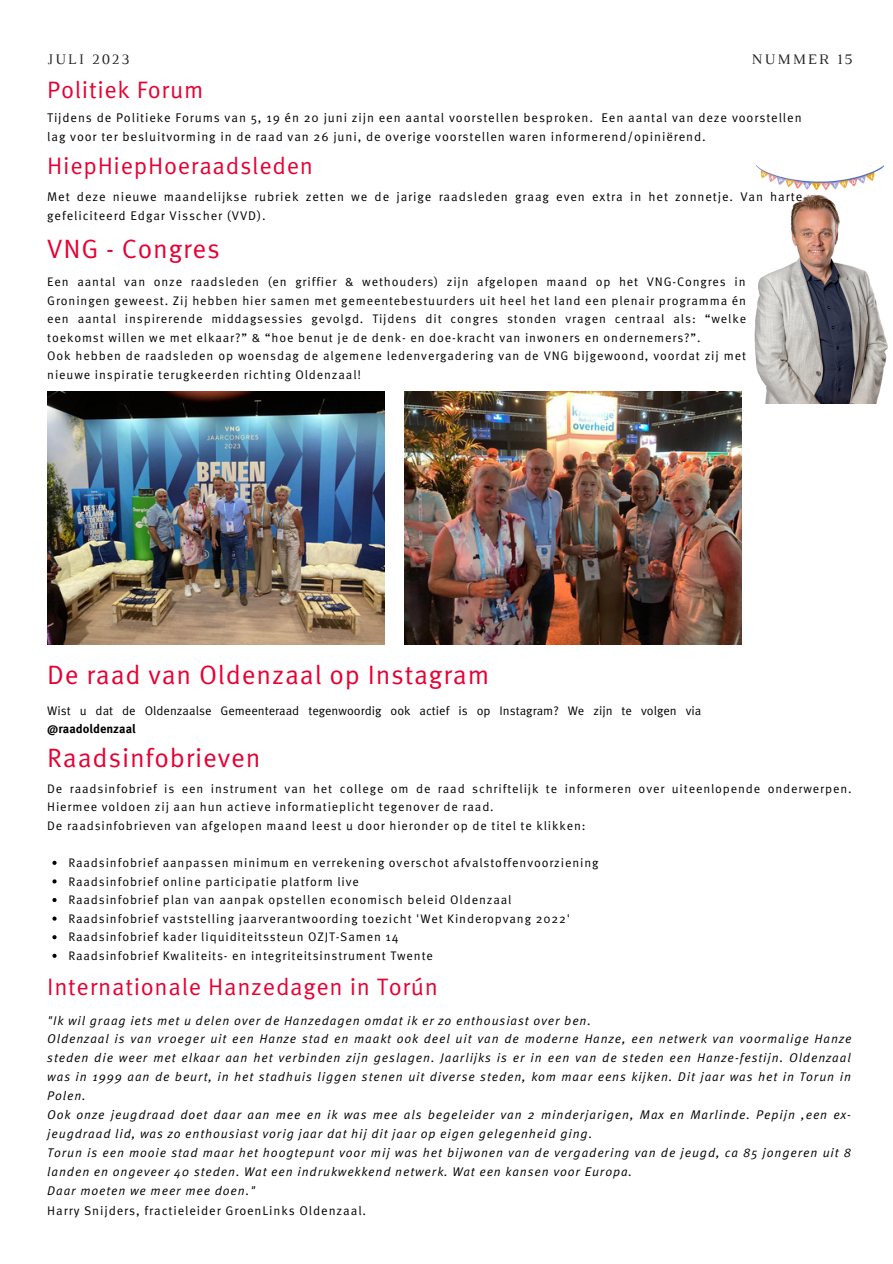
<style>
.page{position:relative;width:893px;height:1264px;background:#fff}
.page>*{position:absolute;margin:0;border:0;box-sizing:border-box;transform-origin:0 0}
.t1{font:26.55px "Meta Pro Norm";letter-spacing:.03em;color:#e70033}
.t2{font:23.7px "Meta Pro Norm";letter-spacing:.03em;color:#e70033}
.t3{font:14.85px "Luthier";letter-spacing:.14em;color:#222}
.t4{font:italic 12.6px/18.9px "Meta Pro";letter-spacing:.07em;color:#000}
.t5{font:12.6px/18.9px "Meta Pro Norm";letter-spacing:.07em;color:#000}
.t6{font:12.45px/18.6px "Meta Pro Norm";letter-spacing:.07em;color:#000}
.t7{font:12.45px/18.6px "Meta Pro Norm";color:#000}
.s1{font-family:"Meta Pro";font-weight:700}
</style>
<div class="page">
<img style="left:740px;top:166px;width:148px;height:237px">
<img style="left:47px;top:392px;width:337px;height:253px">
<img style="left:404px;top:392px;width:337px;height:253px">
<svg style="left:52px;top:860px;width:5px;height:4px"></svg>
<svg style="left:52px;top:879px;width:5px;height:4px"></svg>
<svg style="left:52px;top:898px;width:5px;height:4px"></svg>
<svg style="left:52px;top:916px;width:5px;height:4px"></svg>
<svg style="left:52px;top:935px;width:5px;height:4px"></svg>
<svg style="left:52px;top:953px;width:5px;height:4px"></svg>
<p class="t3" style="left:47px;top:53px;width:84px">JULI 2023</p>
<p class="t3" style="left:751px;top:53px;width:102px">NUMMER 15</p>
<p class="t2" style="left:47px;top:71px;width:157px">Politiek Forum</p>
<p class="t5" style="left:47px;top:108px;width:755px">Tijdens de Politieke Forums van 5, 19 én 20 juni zijn een aantal voorstellen besproken. Een aantal van deze voorstellen lag voor ter besluitvorming in de raad van 26 juni, de overige voorstellen waren informerend/opiniërend.</p>
<p class="t2" style="left:47px;top:147px;width:267px">HiepHiepHoeraadsleden</p>
<p class="t5" style="left:47px;top:186px;width:756px">Met deze nieuwe maandelijkse rubriek zetten we de jarige raadsleden graag even extra in het zonnetje. Van harte gefeliciteerd Edgar Visscher (VVD).</p>
<p class="t1" style="left:47px;top:228px;width:174px">VNG - Congres</p>
<p class="t6" style="left:47px;top:272px;width:700px;text-align:justify">Een aantal van onze raadsleden (en griffier &amp; wethouders) zijn afgelopen maand op het VNG-Congres in Groningen geweest. Zij hebben hier samen met gemeentebestuurders uit heel het land een plenair programma én een aantal inspirerende middagsessies gevolgd. Tijdens dit congres stonden vragen centraal als: “welke toekomst willen we met elkaar?” &amp; “hoe benut je de denk- en doe-kracht van inwoners en ondernemers?”.</p>
<p class="t6" style="left:47px;top:346px;width:700px">Ook hebben de raadsleden op woensdag de algemene ledenvergadering van de VNG bijgewoond, voordat zij met nieuwe inspiratie terugkeerden richting Oldenzaal!</p>
<p class="t1" style="left:47px;top:653px;width:443px">De raad van Oldenzaal op Instagram</p>
<p class="t7" style="left:47px;top:700px;width:655px">Wist u dat de Oldenzaalse Gemeenteraad tegenwoordig ook actief is op Instagram? We zijn te volgen via <span class="s1">@raadoldenzaal</span></p>
<p class="t1" style="left:47px;top:737px;width:215px">Raadsinfobrieven</p>
<p class="t6" style="left:47px;top:778px;width:805px">De raadsinfobrief is een instrument van het college om de raad schriftelijk te informeren over uiteenlopende onderwerpen.<br>Hiermee voldoen zij aan hun actieve informatieplicht tegenover de raad.</p>
<p class="t6" style="left:47px;top:815px;width:539px">De raadsinfobrieven van afgelopen maand leest u door hieronder op de titel te klikken:</p>
<p class="t6" style="left:68px;top:852px;width:531px">Raadsinfobrief aanpassen minimum en verrekening overschot afvalstoffenvoorziening</p>
<p class="t6" style="left:68px;top:871px;width:292px">Raadsinfobrief online participatie platform live</p>
<p class="t6" style="left:68px;top:889px;width:445px">Raadsinfobrief plan van aanpak opstellen economisch beleid Oldenzaal</p>
<p class="t6" style="left:68px;top:908px;width:503px">Raadsinfobrief vaststelling jaarverantwoording toezicht 'Wet Kinderopvang 2022'</p>
<p class="t6" style="left:68px;top:927px;width:331px">Raadsinfobrief kader liquiditeitssteun OZJT-Samen 14</p>
<p class="t6" style="left:68px;top:945px;width:366px">Raadsinfobrief Kwaliteits- en integriteitsinstrument Twente</p>
<p class="t2" style="left:47px;top:968px;width:392px">Internationale Hanzedagen in Torún</p>
<p class="t4" style="left:47px;top:1011px;width:545px">"Ik wil graag iets met u delen over de Hanzedagen omdat ik er zo enthousiast over ben.</p>
<p class="t4" style="left:47px;top:1030px;width:805px;text-align:justify">Oldenzaal is van vroeger uit een Hanze stad en maakt ook deel uit van de moderne Hanze, een netwerk van voormalige Hanze steden die weer met elkaar aan het verbinden zijn geslagen. Jaarlijks is er in een van de steden een Hanze-festijn. Oldenzaal was in 1999 aan de beurt, in het stadhuis liggen stenen uit diverse steden, kom maar eens kijken. Dit jaar was het in Torun in Polen.</p>
<p class="t4" style="left:47px;top:1106px;width:805px">Ook onze jeugdraad doet daar aan mee en ik was mee als begeleider van 2 minderjarigen, Max en Marlinde. Pepijn ,een ex&shy;jeugdraad lid, was zo enthousiast vorig jaar dat hij dit jaar op eigen gelegenheid ging.</p>
<p class="t4" style="left:47px;top:1144px;width:805px">Torun is een mooie stad maar het hoogtepunt voor mij was het bijwonen van de vergadering van de jeugd, ca 85 jongeren uit 8 landen en ongeveer 40 steden. Wat een indrukwekkend netwerk. Wat een kansen voor Europa.</p>
<p class="t4" style="left:47px;top:1181px;width:210px">Daar moeten we meer mee doen."</p>
<p class="t5" style="left:47px;top:1199px;width:320px">Harry Snijders, fractieleider GroenLinks Oldenzaal.</p>
</div>
